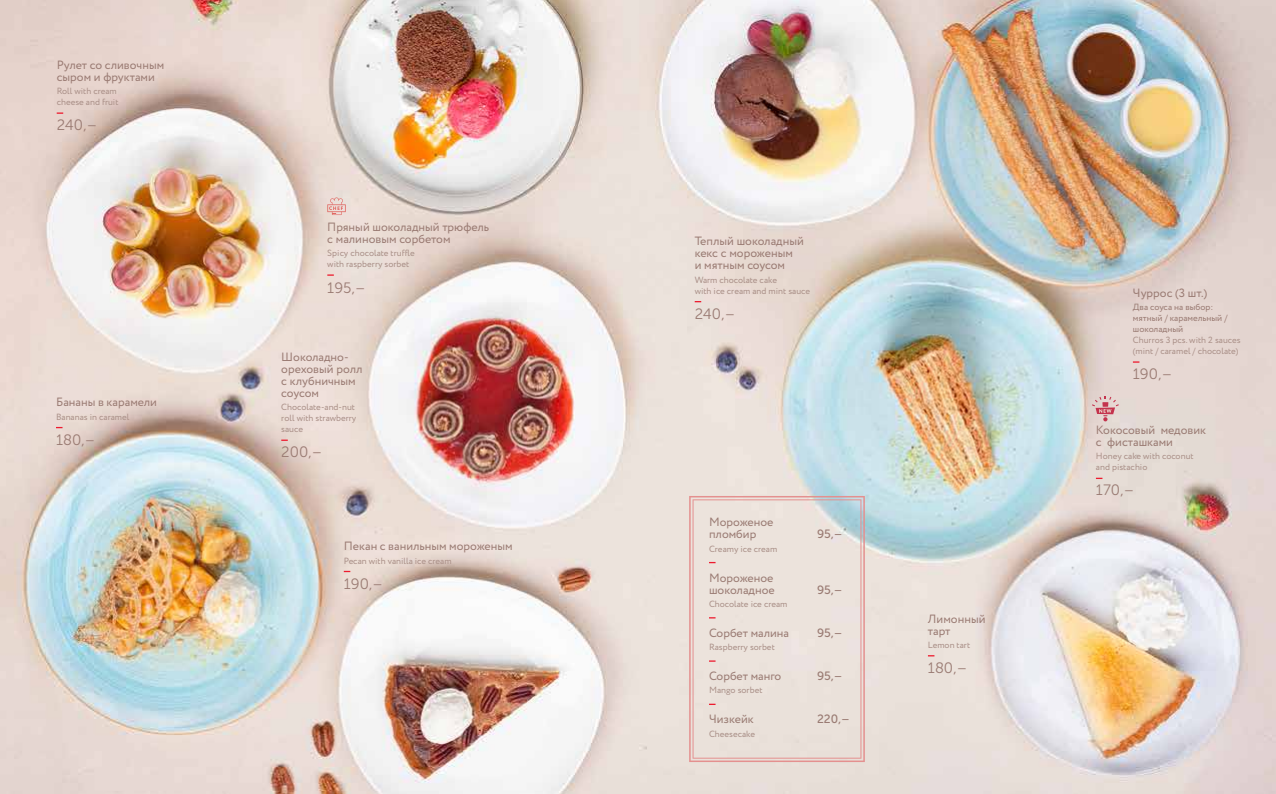
<style>
.page{position:relative;width:1276px;height:794px;background:#fff}
.page>*{position:absolute;margin:0;border:0;box-sizing:border-box;transform-origin:0 0}
.t1{font:15px "Museo Sans Cyrl 300";color:#9a7b73}
.t2{font:12px/12px "Circe";color:#9a7b73}
.t3{font:12px "Museo Sans Cyrl 500";color:#9a7b73}
.t4{font:9px/11px "Circe";color:#aa9088}
.t5{font:9px/11px "Circe";color:#9a7b73}
</style>
<div class="page">
<img style="left:0;top:0;width:1276px;height:794px">
<svg style="left:57px;top:112px;width:6px;height:2px"></svg>
<svg style="left:281px;top:439px;width:7px;height:2px"></svg>
<svg style="left:327px;top:274px;width:7px;height:2px"></svg>
<svg style="left:327px;top:197px;width:19px;height:18px"></svg>
<svg style="left:1092px;top:396px;width:26px;height:25px"></svg>
<svg style="left:1133px;top:361px;width:6px;height:2px"></svg>
<svg style="left:689px;top:496px;width:176px;height:266px;background:#e3b7b4"></svg>
<div style="left:692px;top:499px;width:169px;height:259px;background:#ece3dc"></div>
<h2 class="t2" style="left:57px;top:59px;width:109px">Рулет со сливочным сыром и фруктами</h2>
<p class="t4" style="left:57px;top:86px;width:63px">Roll with cream cheese and fruit</p>
<h1 class="t1" style="left:57px;top:117px;width:42px">240,–</h1>
<h2 class="t2" style="left:56px;top:397px;width:103px">Бананы в карамели</h2>
<p class="t4" style="left:56px;top:411px;width:75px">Bananas in caramel</p>
<h1 class="t1" style="left:56px;top:431px;width:40px">180,–</h1>
<h2 class="t2" style="left:327px;top:221px;width:163px">Пряный шоколадный трюфель с малиновым сорбетом</h2>
<p class="t4" style="left:327px;top:248px;width:89px">Spicy chocolate truffle with raspberry sorbet</p>
<h1 class="t1" style="left:327px;top:280px;width:39px">195,–</h1>
<h2 class="t2" style="left:281px;top:351px;width:83px">Шоколадно&shy;ореховый ролл с клубничным соусом</h2>
<p class="t4" style="left:281px;top:402px;width:77px">Chocolate-and-nut roll with strawberry sauce</p>
<h1 class="t1" style="left:281px;top:444px;width:42px">200,–</h1>
<h2 class="t2" style="left:344px;top:540px;width:170px">Пекан с ванильным мороженым</h2>
<p class="t4" style="left:344px;top:555px;width:109px">Pecan with vanilla ice cream</p>
<h1 class="t1" style="left:344px;top:575px;width:40px">190,–</h1>
<h2 class="t2" style="left:694px;top:236px;width:111px">Теплый шоколадный кекс с мороженым<br>и мятным соусом</h2>
<p class="t4" style="left:694px;top:274px;width:117px">Warm chocolate cake<br>with ice cream and mint sauce</p>
<h1 class="t1" style="left:694px;top:305px;width:42px">240,–</h1>
<h2 class="t2" style="left:709px;top:517px;width:66px">Мороженое пломбир</h2>
<h2 class="t3" style="left:817px;top:528px;width:27px">95,–</h2>
<p class="t4" style="left:709px;top:543px;width:70px">Creamy ice cream</p>
<h2 class="t2" style="left:709px;top:572px;width:67px">Мороженое шоколадное</h2>
<h2 class="t3" style="left:817px;top:583px;width:27px">95,–</h2>
<p class="t4" style="left:709px;top:598px;width:80px">Сhocolate ice cream</p>
<h2 class="t2" style="left:709px;top:627px;width:82px">Сорбет малина</h2>
<h2 class="t3" style="left:817px;top:626px;width:27px">95,–</h2>
<p class="t4" style="left:709px;top:642px;width:67px">Raspberry sorbet</p>
<h2 class="t2" style="left:709px;top:670px;width:74px">Сорбет манго</h2>
<h2 class="t3" style="left:817px;top:669px;width:27px">95,–</h2>
<p class="t4" style="left:709px;top:685px;width:55px">Mango sorbet</p>
<h2 class="t2" style="left:709px;top:713px;width:46px">Чизкейк</h2>
<h2 class="t3" style="left:817px;top:712px;width:34px">220,–</h2>
<p class="t4" style="left:709px;top:728px;width:48px">Cheesecake</p>
<h2 class="t2" style="left:928px;top:613px;width:59px">Лимонный тарт</h2>
<p class="t4" style="left:928px;top:639px;width:44px">Lemon tart</p>
<h1 class="t1" style="left:928px;top:659px;width:40px">180,–</h1>
<h2 class="t2" style="left:1133px;top:287px;width:76px">Чуррос (3 шт.)</h2>
<p class="t5" style="left:1133px;top:302px;width:96px">Два соуса на выбор: мятный / карамельный / шоколадный</p>
<p class="t4" style="left:1133px;top:335px;width:109px">Churros 3 pcs. with 2 sauces (mint / caramel / chocolate)</p>
<h1 class="t1" style="left:1133px;top:366px;width:40px">190,–</h1>
<h2 class="t2" style="left:1096px;top:424px;width:112px">Кокосовый медовик с фисташками</h2>
<p class="t4" style="left:1096px;top:451px;width:99px">Honey cake with coconut and pistachio</p>
<h1 class="t1" style="left:1096px;top:482px;width:39px">170,–</h1>
</div>
